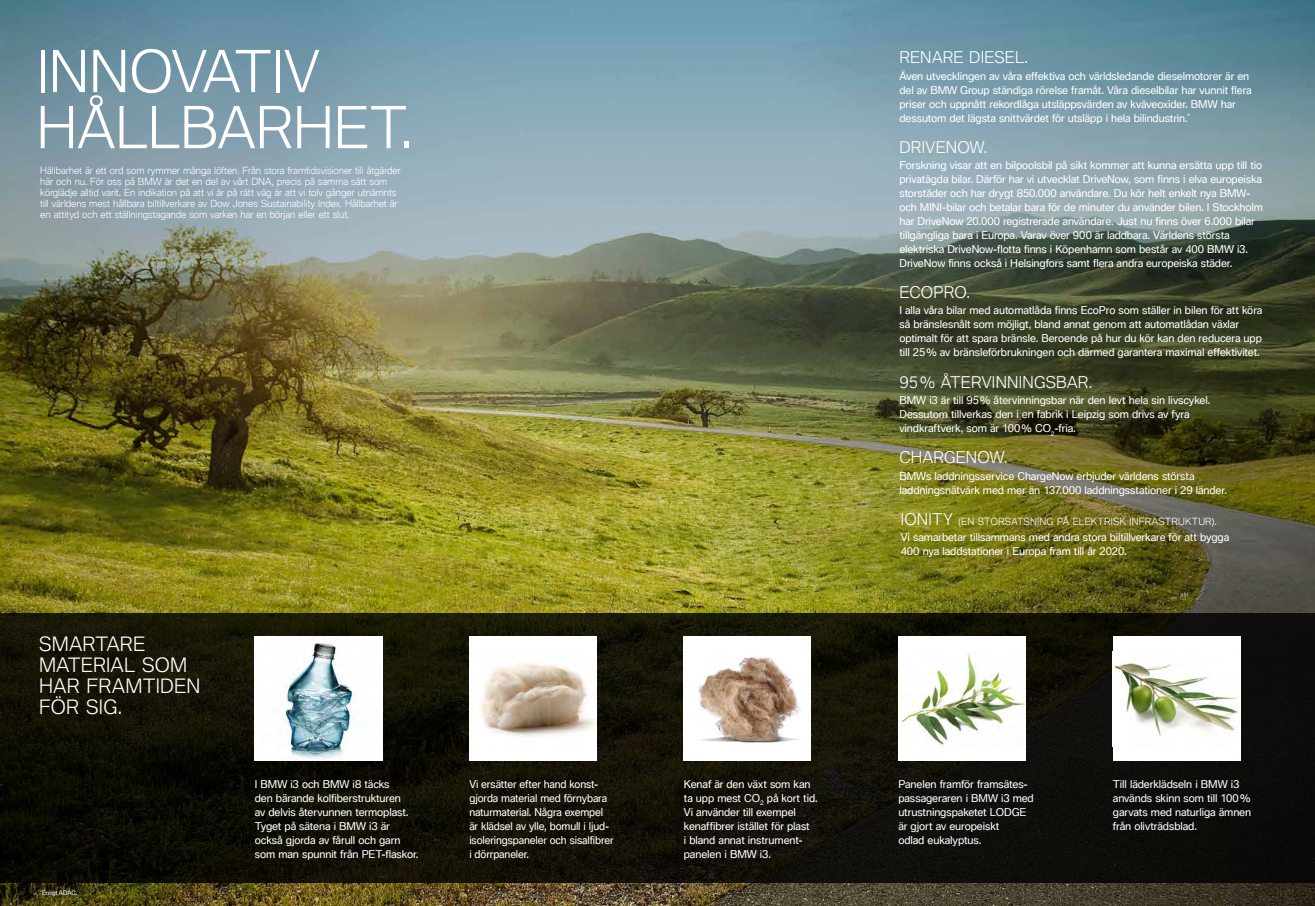
<style>
.page{position:relative;width:1315px;height:906px;background:#fff}
.page>*{position:absolute;margin:0;border:0;box-sizing:border-box;transform-origin:0 0}
.t1{font:300 56px/56px "BMW Type Global Pro";color:#fff}
.t2{font:300 19.25px/21px "BMW Type Global Pro";letter-spacing:.01em;color:#fff}
.t3{font:300 15.75px "BMW Type Global Pro";letter-spacing:.015em;color:#fff}
.t4{font:10.5px/14px "BMW Type Global Pro";letter-spacing:-.01em;color:#fff}
.t5{font:300 9.62px "BMW Type Global Pro";letter-spacing:.02em;color:#fff}
.t6{font:300 9.54px/11.1px "BMW Type Global Pro";letter-spacing:-.005em;color:#fff}
.t7{font:6.04px "BMW Type Global Pro";letter-spacing:-.01em;color:#fff}
.s1{font-size:15.75px}
</style>
<div class="page">
<img style="left:0;top:0;width:1315px;height:905px">
<img style="left:727px;top:185px;width:588px;height:428px">
<svg style="left:0;top:613px;width:1315px;height:269px;background:#121007"></svg>
<div style="left:469px;top:636px;width:127px;height:124px;background:#fff"></div>
<img style="left:480px;top:663px;width:116px;height:74px">
<img style="left:684px;top:636px;width:127px;height:124px">
<div style="left:898px;top:636px;width:127px;height:124px;background:#fff"></div>
<img style="left:901px;top:652px;width:124px;height:93px">
<div style="left:1113px;top:636px;width:127px;height:124px;background:#fff"></div>
<img style="left:1113px;top:662px;width:125px;height:75px">
<img style="left:255px;top:636px;width:127px;height:124px">
<h1 class="t1" style="left:37px;top:47px;width:378px">INNOVATIV<br>HÅLLBARHET.</h1>
<h3 class="t3" style="left:899px;top:46px;width:130px">RENARE DIESEL.</h3>
<p class="t4" style="left:899px;top:69px;width:354px">Även utvecklingen av våra effektiva och världsledande dieselmotorer är en del av BMW Group ständiga rörelse framåt. Våra dieselbilar har vunnit flera priser och uppnått rekordlåga utsläppsvärden av kväveoxider. BMW har dessutom det lägsta snittvärdet för utsläpp i hela bilindustrin.<sup>*</sup></p>
<h3 class="t3" style="left:899px;top:135px;width:89px">DRIVENOW.</h3>
<p class="t4" style="left:899px;top:159px;width:365px">Forskning visar att en bilpoolsbil på sikt kommer att kunna ersätta upp till tio privatägda bilar. Därför har vi utvecklat DriveNow, som finns i elva europeiska storstäder och har drygt 850.000 användare. Du kör helt enkelt nya BMW&shy;och MINI-bilar och betalar bara för de minuter du använder bilen. I Stockholm har DriveNow 20.000 registrerade användare. Just nu finns över 6.000 bilar tillgängliga bara i Europa. Varav över 900 är laddbara. Världens största elektriska DriveNow-flotta finns i Köpenhamn som består av 400 BMW i3.<br>DriveNow finns också i Helsingfors samt flera andra europeiska städer.</p>
<h3 class="t3" style="left:899px;top:281px;width:72px">ECOPRO.</h3>
<p class="t4" style="left:899px;top:304px;width:364px">I alla våra bilar med automatlåda finns EcoPro som ställer in bilen för att köra så bränslesnålt som möjligt, bland annat genom att automatlådan växlar optimalt för att spara bränsle. Beroende på hur du kör kan den reducera upp till 25% av bränsleförbrukningen och därmed garantera maximal effektivitet.</p>
<p class="t6" style="left:40px;top:165px;width:362px">Hållbarhet är ett ord som rymmer många löften. Från stora framtidsvisioner till åtgärder här och nu. För oss på BMW är det en del av vårt DNA, precis på samma sätt som körglädje alltid varit. En indikation på att vi är på rätt väg är att vi tolv gånger utnämnts till världens mest hållbara biltillverkare av Dow Jones Sustainability Index. Hållbarhet är en attityd och ett ställningstagande som varken har en början eller ett slut.</p>
<h2 class="t2" style="left:39px;top:635px;width:163px">SMARTARE<br>MATERIAL SOM<br>HAR FRAMTIDEN<br>FÖR SIG.</h2>
<p class="t7" style="left:40px;top:888px;width:39px"><sup>*</sup>Enligt ADAC.</p>
<h3 class="t3" style="left:899px;top:370px;width:194px">95% ÅTERVINNINGSBAR.</h3>
<p class="t4" style="left:899px;top:393px;width:312px">BMW i3 är till 95% återvinningsbar när den levt hela sin livscykel.<br>Dessutom tillverkas den i en fabrik i Leipzig som drivs av fyra vindkraftverk, som är 100% CO<sub>2</sub>-fria.</p>
<h3 class="t3" style="left:899px;top:446px;width:110px">CHARGENOW.</h3>
<p class="t4" style="left:899px;top:469px;width:329px">BMWs laddningsservice ChargeNow erbjuder världens största laddningsnätvärk med mer än 137.000 laddningsstationer i 29 länder.</p>
<p class="t5" style="left:900px;top:514px;width:317px"><span class="s1">IONITY</span> (EN STORSATSNING PÅ ELEKTRISK INFRASTRUKTUR).</p>
<p class="t4" style="left:900px;top:531px;width:330px">Vi samarbetar tillsammans med andra stora biltillverkare för att bygga<br>400 nya laddstationer i Europa fram till år 2020.</p>
<p class="t4" style="left:255px;top:777px;width:165px">I BMW i3 och BMW i8 täcks<br>den bärande kolfiberstrukturen<br>av delvis återvunnen termoplast.<br>Tyget på sätena i BMW i3 är också gjorda av fårull och garn som man spunnit från PET-flaskor.</p>
<p class="t4" style="left:469px;top:777px;width:146px">Vi ersätter efter hand konst&shy;gjorda material med förnybara naturmaterial. Några exempel är klädsel av ylle, bomull i ljud&shy;isoleringspaneler och sisalfibrer i dörrpaneler.</p>
<p class="t4" style="left:684px;top:777px;width:135px">Kenaf är den växt som kan ta upp mest CO<sub>2</sub> på kort tid.<br>Vi använder till exempel kenaffibrer istället för plast<br>i bland annat instrument&shy;panelen i BMW i3.</p>
<p class="t4" style="left:898px;top:777px;width:137px">Panelen framför framsätes&shy;passageraren i BMW i3 med utrustningspaketet LODGE är gjort av europeiskt<br>odlad eukalyptus.</p>
<p class="t4" style="left:1113px;top:777px;width:140px">Till läderklädseln i BMW i3 används skinn som till 100% garvats med naturliga ämnen från olivträdsblad.</p>
</div>
